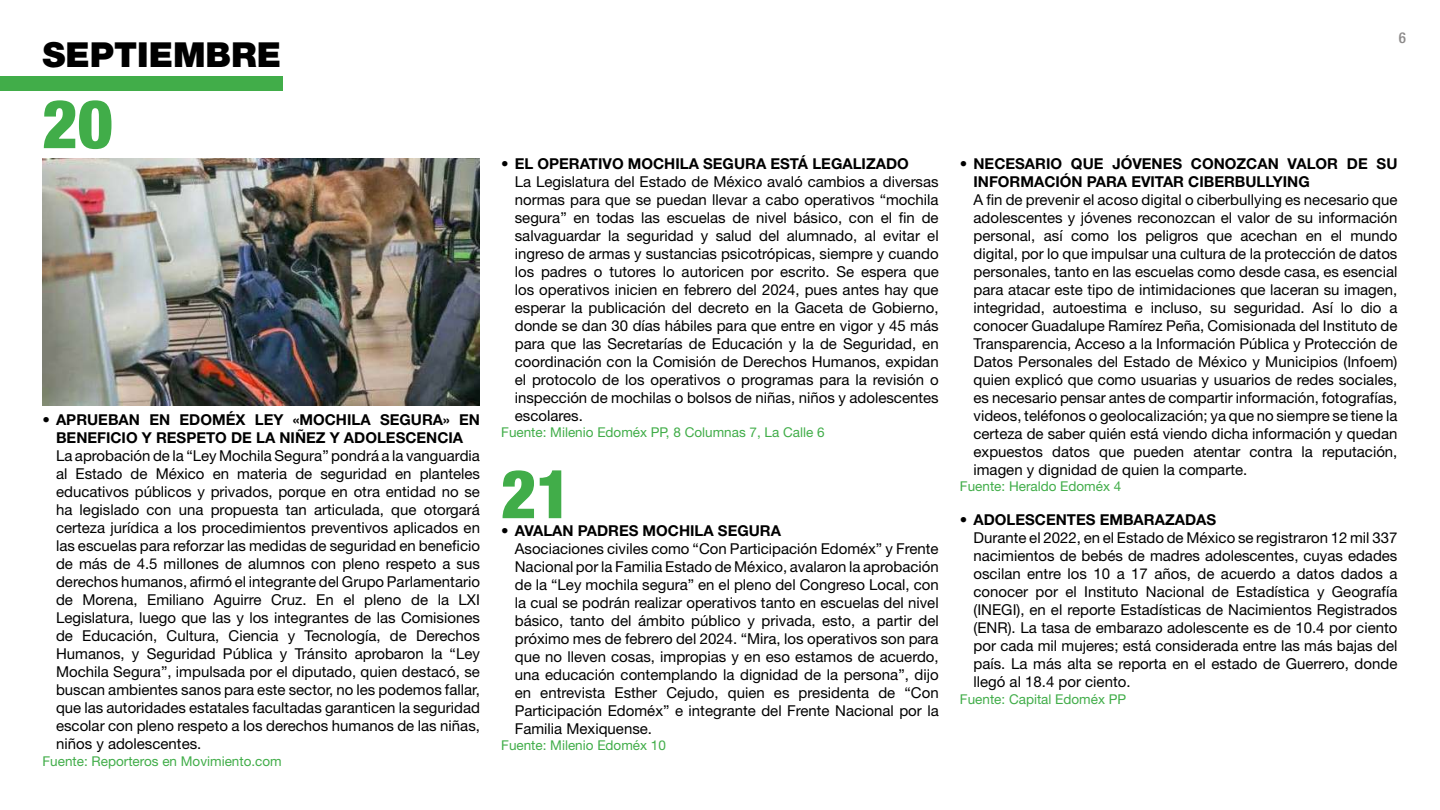
<style>
.page{position:relative;width:1440px;height:810px;background:#fff}
.page>*{position:absolute;margin:0;border:0;box-sizing:border-box;transform-origin:0 0}
.t1{font:900 condensed 67.5px "Helvetica Neue LT Std";color:#41ad49}
.t2{font:900 34.5px "Helvetica Neue LT Std";color:#000}
.t3{font:15px/18px "Helvetica Neue LT Std";color:#000;text-align:justify}
.t4{font:700 15px/18px "Helvetica Neue LT Std";color:#000;text-align:center}
.t5{font:500 condensed 15px "Helvetica Neue LT Std";color:#8c8a8a}
.t6{font:13.5px "Helvetica Neue LT Std";color:#41ad49}
</style>
<div class="page">
<div style="left:0;top:76px;width:283px;height:15px;background:#41ad49"></div>
<img style="left:43px;top:158px;width:437px;height:248px">
<h2 class="t2" style="left:43px;top:34px;width:240px">SEPTIEMBRE</h2>
<h1 class="t1" style="left:43px;top:83px;width:72px">20</h1>
<p class="t4" style="left:43px;top:411px;width:439px">• APRUEBAN EN EDOMÉX LEY «MOCHILA SEGURA» EN<br>BENEFICIO Y RESPETO DE LA NIÑEZ Y ADOLESCENCIA</p>
<p class="t3" style="left:56px;top:447px;width:425px">La aprobación de la “Ley Mochila Segura” pondrá a la vanguardia al Estado de México en materia de seguridad en planteles educativos públicos y privados, porque en otra entidad no se ha legislado con una propuesta tan articulada, que otorgará certeza jurídica a los procedimientos preventivos aplicados en las escuelas para reforzar las medidas de seguridad en beneficio de más de 4.5 millones de alumnos con pleno respeto a sus derechos humanos, afirmó el integrante del Grupo Parlamentario de Morena, Emiliano Aguirre Cruz. En el pleno de la LXI Legislatura, luego que las y los integrantes de las Comisiones de Educación, Cultura, Ciencia y Tecnología, de Derechos Humanos, y Seguridad Pública y Tránsito aprobaron la “Ley Mochila Segura”, impulsada por el diputado, quien destacó, se buscan ambientes sanos para este sector, no les podemos fallar, que las autoridades estatales facultadas garanticen la seguridad escolar con pleno respeto a los derechos humanos de las niñas, niños y adolescentes.</p>
<p class="t6" style="left:43px;top:753px;width:241px">Fuente: Reporteros en Movimiento.com</p>
<p class="t4" style="left:501px;top:154px;width:409px">• EL OPERATIVO MOCHILA SEGURA ESTÁ LEGALIZADO</p>
<p class="t3" style="left:515px;top:172px;width:425px">La Legislatura del Estado de México avaló cambios a diversas normas para que se puedan llevar a cabo operativos “mochila segura” en todas las escuelas de nivel básico, con el fin de salvaguardar la seguridad y salud del alumnado, al evitar el ingreso de armas y sustancias psicotrópicas, siempre y cuando los padres o tutores lo autoricen por escrito. Se espera que los operativos inicien en febrero del 2024, pues antes hay que esperar la publicación del decreto en la Gaceta de Gobierno, donde se dan 30 días hábiles para que entre en vigor y 45 más para que las Secretarías de Educación y la de Seguridad, en coordinación con la Comisión de Derechos Humanos, expidan el protocolo de los operativos o programas para la revisión o inspección de mochilas o bolsos de niñas, niños y adolescentes escolares.</p>
<p class="t6" style="left:501px;top:424px;width:325px">Fuente: Milenio Edoméx PP, 8 Columnas 7, La Calle 6</p>
<h1 class="t1" style="left:501px;top:453px;width:72px">21</h1>
<p class="t4" style="left:501px;top:522px;width:281px">• AVALAN PADRES MOCHILA SEGURA</p>
<p class="t3" style="left:515px;top:540px;width:425px">Asociaciones civiles como “Con Participación Edoméx” y Frente Nacional por la Familia Estado de México, avalaron la aprobación de la “Ley mochila segura” en el pleno del Congreso Local, con la cual se podrán realizar operativos tanto en escuelas del nivel básico, tanto del ámbito público y privada, esto, a partir del próximo mes de febrero del 2024. “Mira, los operativos son para que no lleven cosas, impropias y en eso estamos de acuerdo, una educación contemplando la dignidad de la persona”, dijo en entrevista Esther Cejudo, quien es presidenta de “Con Participación Edoméx” e integrante del Frente Nacional por la Familia Mexiquense.</p>
<p class="t6" style="left:501px;top:738px;width:166px">Fuente: Milenio Edoméx 10</p>
<p class="t5" style="left:1398px;top:28px;width:9px">6</p>
<p class="t4" style="left:973px;top:154px;width:425px;text-align:left;text-indent:-14px">• NECESARIO QUE JÓVENES CONOZCAN VALOR DE SU<br>INFORMACIÓN PARA EVITAR CIBERBULLYING</p>
<p class="t3" style="left:973px;top:191px;width:425px">A fin de prevenir el acoso digital o ciberbullying es necesario que adolescentes y jóvenes reconozcan el valor de su información personal, así como los peligros que acechan en el mundo digital, por lo que impulsar una cultura de la protección de datos personales, tanto en las escuelas como desde casa, es esencial para atacar este tipo de intimidaciones que laceran su imagen, integridad, autoestima e incluso, su seguridad. Así lo dio a conocer Guadalupe Ramírez Peña, Comisionada del Instituto de Transparencia, Acceso a la Información Pública y Protección de Datos Personales del Estado de México y Municipios (Infoem) quien explicó que como usuarias y usuarios de redes sociales, es necesario pensar antes de compartir información, fotografías, videos, teléfonos o geolocalización; ya que no siempre se tiene la certeza de saber quién está viendo dicha información y quedan expuestos datos que pueden atentar contra la reputación, imagen y dignidad de quien la comparte.</p>
<p class="t6" style="left:960px;top:478px;width:163px">Fuente: Heraldo Edoméx 4</p>
<p class="t4" style="left:960px;top:511px;width:258px">• ADOLESCENTES EMBARAZADAS</p>
<p class="t3" style="left:973px;top:529px;width:425px">Durante el 2022, en el Estado de México se registraron 12 mil 337 nacimientos de bebés de madres adolescentes, cuyas edades oscilan entre los 10 a 17 años, de acuerdo a datos dados a conocer por el Instituto Nacional de Estadística y Geografía (INEGI), en el reporte Estadísticas de Nacimientos Registrados (ENR). La tasa de embarazo adolescente es de 10.4 por ciento por cada mil mujeres; está considerada entre las más bajas del país. La más alta se reporta en el estado de Guerrero, donde llegó al 18.4 por ciento.</p>
<p class="t6" style="left:960px;top:691px;width:168px">Fuente: Capital Edoméx PP</p>
</div>
